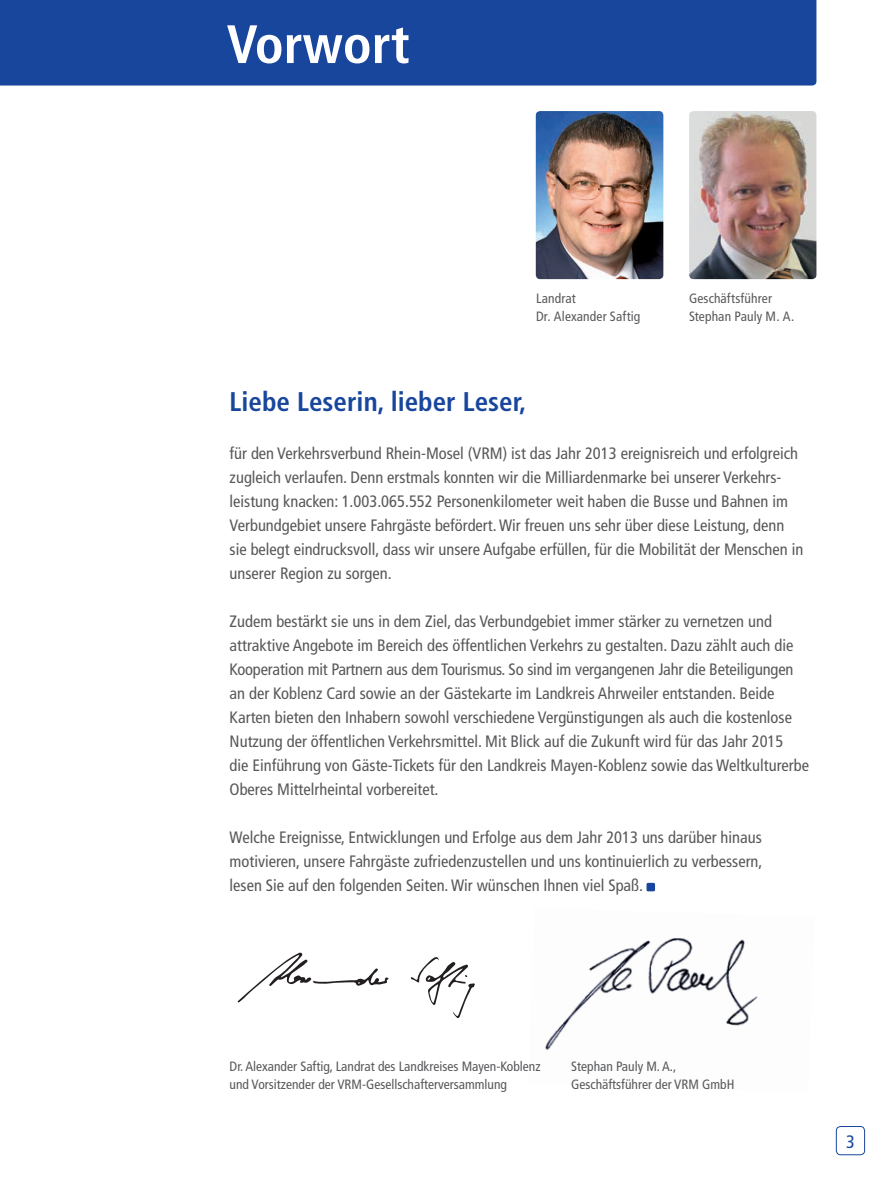
<style>
.page{position:relative;width:893px;height:1191px;background:#fff}
.page>*{position:absolute;margin:0;border:0;box-sizing:border-box;transform-origin:0 0}
.t1{font:700 condensed 54px "Frutiger";color:#fff}
.t2{font:700 condensed 27px "Frutiger";color:#18469d}
.t3{font:condensed 18px "Frutiger";color:#18469d}
.t4{font:condensed 16.5px/24px "Frutiger";color:#57585a}
.t5{font:condensed 13.5px/18px "Frutiger";color:#57585a}
</style>
<div class="page">
<img style="left:689px;top:111px;width:127px;height:168px">
<img style="left:536px;top:111px;width:127px;height:168px">
<div style="left:0;top:0;width:816px;height:86px;background:#18469d"></div>
<div style="left:836px;top:1126px;width:29px;height:29px;border:1px solid #18469d;border-radius:4px"></div>
<img style="left:545px;top:938px;width:213px;height:112px">
<div style="left:646px;top:883px;width:9px;height:8px;background:#18469d;border-radius:2px"></div>
<svg style="left:237px;top:952px;width:238px;height:67px"></svg>
<h1 class="t1" style="left:227px;top:12px;width:185px">Vorwort</h1>
<p class="t5" style="left:536px;top:289px;width:106px">Landrat<br>Dr. Alexander Saftig</p>
<p class="t5" style="left:689px;top:289px;width:107px">Geschäftsführer<br>Stephan Pauly M. A.</p>
<h2 class="t2" style="left:230px;top:386px;width:298px">Liebe Leserin, lieber Leser,</h2>
<p class="t4" style="left:230px;top:441px;width:575px">für den Verkehrsverbund Rhein-Mosel (VRM) ist das Jahr 2013 ereignisreich und erfolgreich zugleich verlaufen. Denn erstmals konnten wir die Milliardenmarke bei unserer Verkehrs&shy;leistung knacken: 1.003.065.552 Personenkilometer weit haben die Busse und Bahnen im Verbundgebiet unsere Fahrgäste befördert. Wir freuen uns sehr über diese Leistung, denn sie belegt eindrucksvoll, dass wir unsere Aufgabe erfüllen, für die Mobilität der Menschen in unserer Region zu sorgen.</p>
<p class="t4" style="left:230px;top:609px;width:581px">Zudem bestärkt sie uns in dem Ziel, das Verbundgebiet immer stärker zu vernetzen und attraktive Angebote im Bereich des öffentlichen Verkehrs zu gestalten. Dazu zählt auch die Kooperation mit Partnern aus dem Tourismus. So sind im vergangenen Jahr die Beteiligungen an der Koblenz Card sowie an der Gästekarte im Landkreis Ahrweiler entstanden. Beide Karten bieten den Inhabern sowohl verschiedene Vergünstigungen als auch die kostenlose Nutzung der öffentlichen Verkehrsmittel. Mit Blick auf die Zukunft wird für das Jahr 2015<br>die Einführung von Gäste-Tickets für den Landkreis Mayen-Koblenz sowie das Weltkulturerbe Oberes Mittelrheintal vorbereitet.</p>
<p class="t4" style="left:230px;top:826px;width:534px;text-align:justify">Welche Ereignisse, Entwicklungen und Erfolge aus dem Jahr 2013 uns darüber hinaus motivieren, unsere Fahrgäste zufriedenzustellen und uns kontinuierlich zu verbessern, lesen Sie auf den folgenden Seiten. Wir wünschen Ihnen viel Spaß.</p>
<p class="t5" style="left:230px;top:1057px;width:313px">Dr. Alexander Saftig, Landrat des Landkreises Mayen-Koblenz und Vorsitzender der VRM-Gesellschafterversammlung</p>
<p class="t5" style="left:571px;top:1057px;width:165px">Stephan Pauly M. A.,<br>Geschäftsführer der VRM GmbH</p>
<p class="t3" style="left:846px;top:1130px;width:10px">3</p>
</div>
